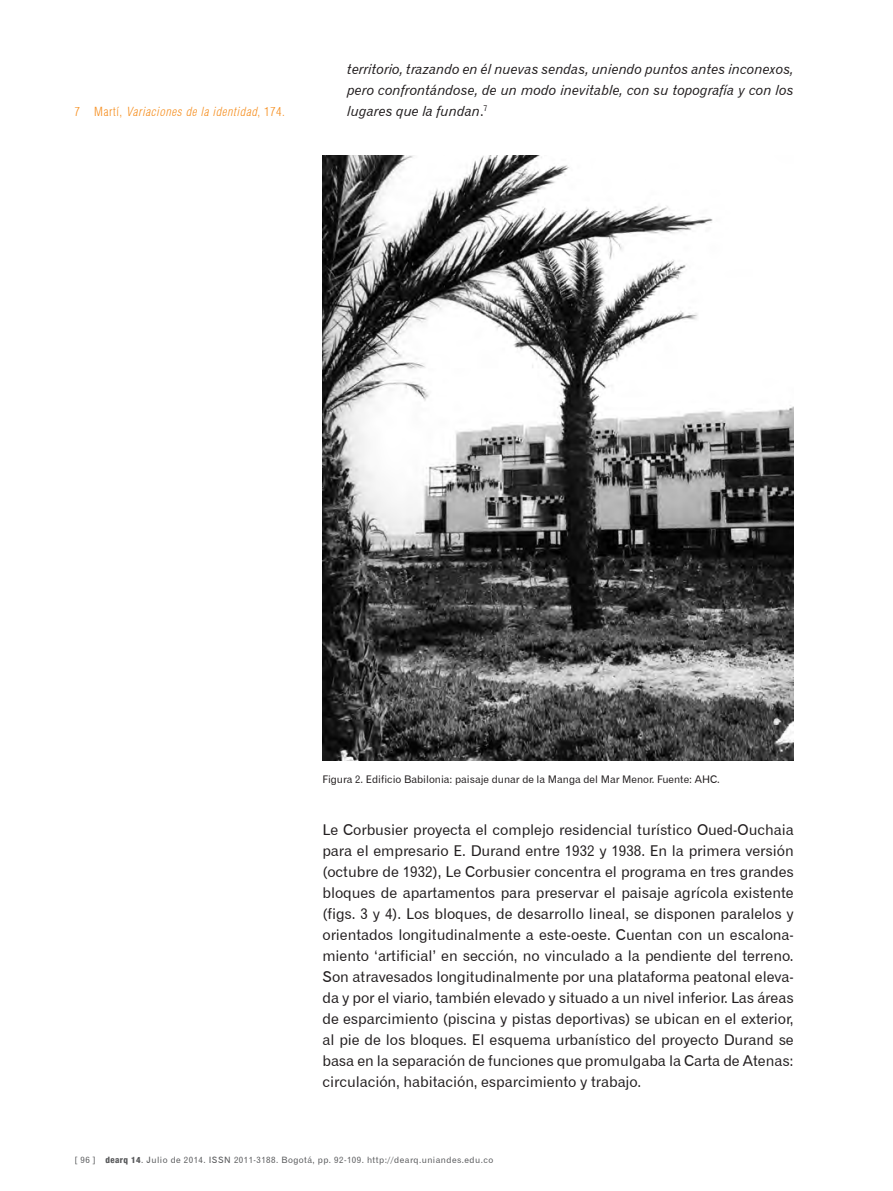
<style>
.page{position:relative;width:893px;height:1191px;background:#fff}
.page>*{position:absolute;margin:0;border:0;box-sizing:border-box;transform-origin:0 0}
.t1{font:14.88px/21px "Gothic 720 BT Roman B";letter-spacing:-.005em;color:#231f20;text-align:justify}
.t2{font:14px/21px "Gothic 720 BT Italic B";letter-spacing:-.005em;color:#231f20;text-align:justify}
.t3{font:italic 300 condensed 12.25px "Helvetica";letter-spacing:.05em;color:#f68e1e}
.t4{font:10.5px "Gothic 720 BT Roman B";color:#231f20}
.t5{font:8.75px "Gothic 720 BT Roman B";letter-spacing:.05em;color:#57585a}
.s1{font-style:normal}
.s2{font-family:"Gothic 720 BT Roman B"}
.s3{font-family:"Helvetica 87";font-weight:800;font-stretch:condensed}
</style>
<div class="page">
<img style="left:322px;top:155px;width:471px;height:605px">
<p class="t3" style="left:74px;top:104px;width:212px"><span class="s1">7 Martí,</span> Variaciones de la identidad<span class="s1">, 174.</span></p>
<p class="t2" style="left:347px;top:58px;width:448px">territorio, trazando en él nuevas sendas, uniendo puntos antes inconexos, pero confrontándose, de un modo inevitable, con su topografía y con los lugares que la fundan<span class="s2">.</span><sup>7</sup></p>
<p class="t4" style="left:322px;top:773px;width:399px">Figura 2. Edificio Babilonia: paisaje dunar de la Manga del Mar Menor. Fuente: AHC.</p>
<p class="t1" style="left:322px;top:819px;width:473px">Le Corbusier proyecta el complejo residencial turístico Oued-Ouchaia para el empresario E. Durand entre 1932 y 1938. En la primera versión (octubre de 1932), Le Corbusier concentra el programa en tres grandes bloques de apartamentos para preservar el paisaje agrícola existente (figs. 3 y 4). Los bloques, de desarrollo lineal, se disponen paralelos y orientados longitudinalmente a este-oeste. Cuentan con un escalona&shy;miento ‘artificial’ en sección, no vinculado a la pendiente del terreno.<br>Son atravesados longitudinalmente por una plataforma peatonal eleva&shy;da y por el viario, también elevado y situado a un nivel inferior. Las áreas de esparcimiento (piscina y pistas deportivas) se ubican en el exterior, al pie de los bloques. El esquema urbanístico del proyecto Durand se basa en la separación de funciones que promulgaba la Carta de Atenas: circulación, habitación, esparcimiento y trabajo.</p>
<p class="t5" style="left:74px;top:1154px;width:420px">[ 96 ] <span class="s3">dearq 14</span>. Julio de 2014. ISSN 2011-3188. Bogotá, pp. 92-109. http://dearq.uniandes.edu.co</p>
</div>
